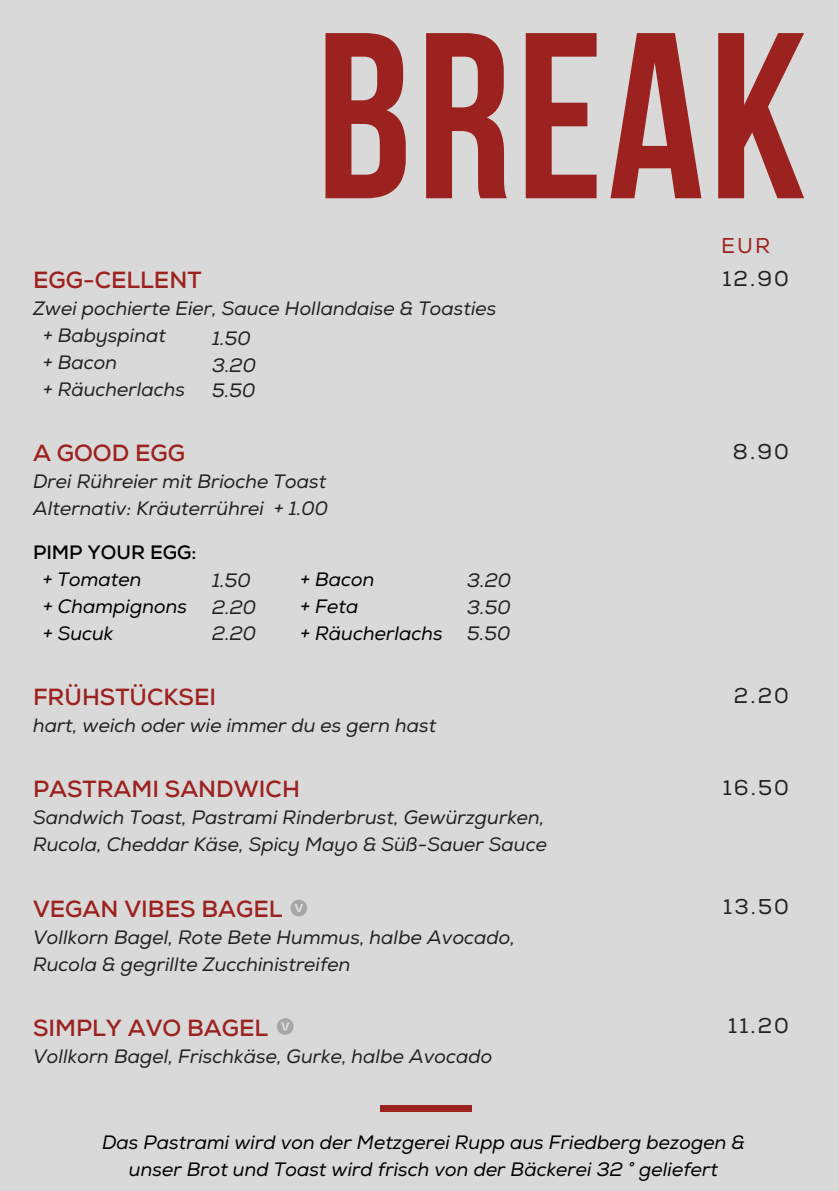
<style>
.page{position:relative;width:839px;height:1191px;background:#fff}
.page>*{position:absolute;margin:0;border:0;box-sizing:border-box;transform-origin:0 0}
.t1{font:700 236px "Bebas Neue";letter-spacing:.02em;color:#9c221f}
.t2{font:700 23.4px "Nexa";color:#9c221f}
.t3{font:21.4px "Nexa";letter-spacing:.1em;color:#222}
.t4{font:21.4px "Nexa";color:#9c221f}
.t5{font:italic 19.4px/27px "Nexa";color:#222}
.t6{font:italic 19.4px/27px "Nexa";color:#000}
.t7{font:700 19.4px "Nexa";color:#000}
</style>
<div class="page">
<div style="left:0;top:0;width:838px;height:1191px;background:#d9d9d9"></div>
<div style="left:380px;top:1106px;width:92px;height:6px;background:#9c221f"></div>
<svg style="left:290px;top:900px;width:17px;height:16px"></svg>
<svg style="left:277px;top:1018px;width:16px;height:17px"></svg>
<h1 class="t1" style="left:316px;top:-12px;width:492px">BREAK</h1>
<p class="t2" style="left:33px;top:265px;width:170px">EGG-CELLENT</p>
<p class="t5" style="left:43px;top:295px;width:455px;text-indent:-10px">Zwei pochierte Eier, Sauce Hollandaise &amp; Toasties + Babyspinat<br>+ Bacon<br>+ Räucherlachs</p>
<p class="t5" style="left:212px;top:324px;width:45px">1.50<br>3.20</p>
<p class="t5" style="left:212px;top:377px;width:45px">5.50</p>
<p class="t2" style="left:33px;top:438px;width:154px">A GOOD EGG</p>
<p class="t5" style="left:33px;top:468px;width:296px">Drei Rühreier mit Brioche Toast<br>Alternativ: Kräuterrührei + 1.00</p>
<p class="t7" style="left:33px;top:540px;width:165px">PIMP YOUR EGG:</p>
<p class="t6" style="left:43px;top:566px;width:146px">+ Tomaten<br>+ Champignons + Sucuk</p>
<p class="t5" style="left:212px;top:567px;width:45px">1.50<br>2.20<br>2.20</p>
<p class="t6" style="left:300px;top:566px;width:144px">+ Bacon<br>+ Feta<br>+ Räucherlachs</p>
<p class="t5" style="left:467px;top:567px;width:45px;text-align:justify">3.20<br>3.50<br>5.50</p>
<p class="t2" style="left:33px;top:682px;width:185px">FRÜHSTÜCKSEI</p>
<p class="t5" style="left:33px;top:712px;width:405px">hart, weich oder wie immer du es gern hast</p>
<p class="t2" style="left:33px;top:774px;width:268px">PASTRAMI SANDWICH</p>
<p class="t5" style="left:33px;top:805px;width:515px">Sandwich Toast, Pastrami Rinderbrust, Gewürzgurken,<br>Rucola, Cheddar Käse, Spicy Mayo &amp; Süß-Sauer Sauce</p>
<p class="t2" style="left:33px;top:893px;width:251px">VEGAN VIBES BAGEL</p>
<p class="t5" style="left:33px;top:924px;width:483px">Vollkorn Bagel, Rote Bete Hummus, halbe Avocado,<br>Rucola &amp; gegrillte Zucchinistreifen</p>
<p class="t2" style="left:33px;top:1013px;width:237px">SIMPLY AVO BAGEL</p>
<p class="t5" style="left:33px;top:1043px;width:461px">Vollkorn Bagel, Frischkäse, Gurke, halbe Avocado</p>
<p class="t4" style="left:721px;top:233px;width:51px">EUR</p>
<p class="t3" style="left:722px;top:265px;width:68px">12.90</p>
<p class="t3" style="left:733px;top:438px;width:57px">8.90</p>
<p class="t3" style="left:733px;top:683px;width:57px">2.20</p>
<p class="t3" style="left:722px;top:775px;width:68px">16.50</p>
<p class="t3" style="left:723px;top:894px;width:67px">13.50</p>
<p class="t3" style="left:728px;top:1013px;width:62px">11.20</p>
<p class="t6" style="left:102px;top:1129px;width:644px;text-align:center">Das Pastrami wird von der Metzgerei Rupp aus Friedberg bezogen &amp; unser Brot und Toast wird frisch von der Bäckerei 32 ° geliefert</p>
</div>
